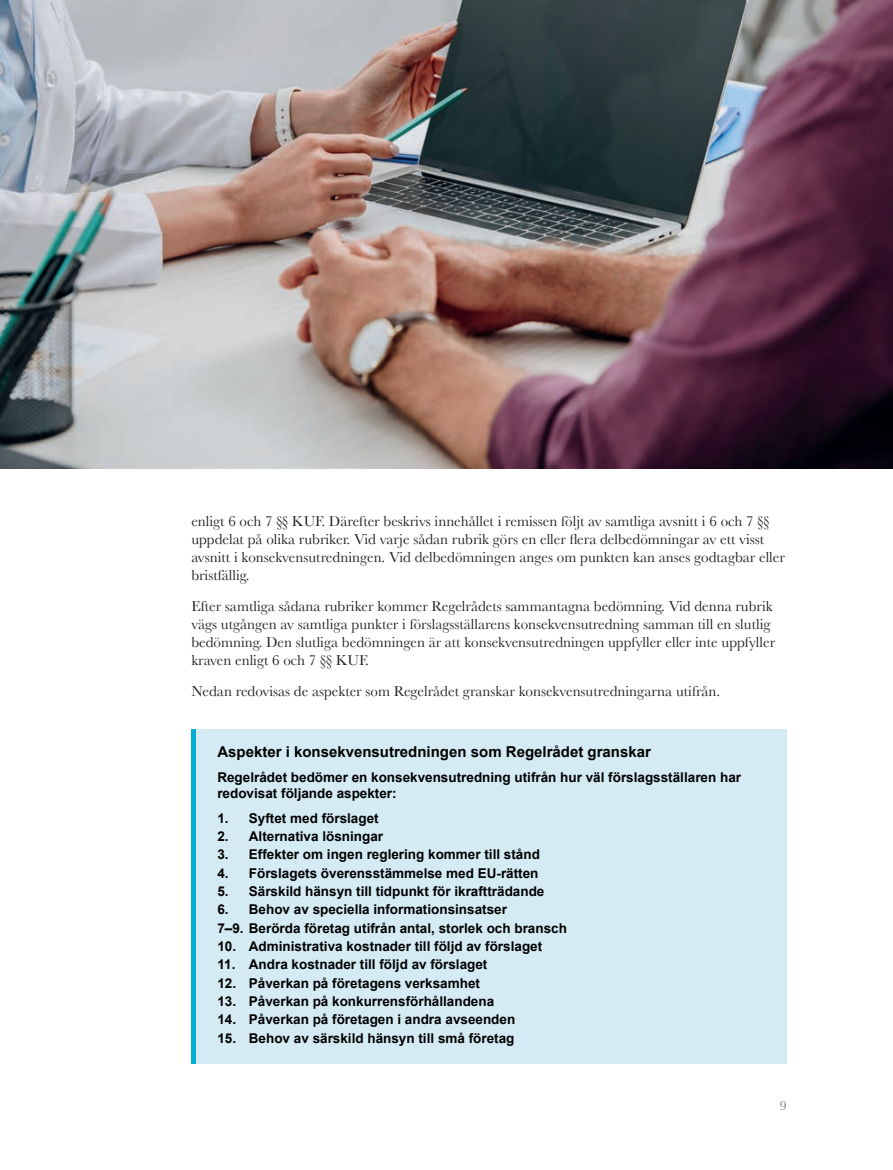
<style>
.page{position:relative;width:893px;height:1170px;background:#fff}
.page>*{position:absolute;margin:0;border:0;box-sizing:border-box;transform-origin:0 0}
.t1{font:15px/18px "Baskerville";color:#231f20}
.t2{font:700 15px "Arial";color:#000001}
.t3{font:700 13.5px/16.2px "Arial";color:#000001}
.t4{font:13.5px "Baskerville";color:#76787b}
</style>
<div class="page">
<div style="left:191px;top:729px;width:596px;height:334px;background:#d4ebf4"></div>
<div style="left:191px;top:729px;width:5px;height:334px;background:#00b0d4"></div>
<img style="left:0;top:0;width:893px;height:468px">
<p class="t1" style="left:191px;top:512px;width:595px">enligt 6 och 7 §§ KUF. Därefter beskrivs innehållet i remissen följt av samtliga avsnitt i 6 och 7 §§ uppdelat på olika rubriker. Vid varje sådan rubrik görs en eller flera delbedömningar av ett visst avsnitt i konse.kve.nsutre.dninge.n. Vid de.lbe.dömninge.n ange.s om punkte.n kan anse.s godtagbar e.lle.r bristfällig.</p>
<p class="t1" style="left:191px;top:597px;width:585px">Efte.r samtliga sådana rubrike.r komme.r Re.ge.lråde.ts sammantagna be.dömning. Vid de.nna rubrik vägs utgånge.n av samtliga punkte.r i förslagsställare.ns konse.kve.nsutre.dning samman till e.n slutlig be.dömning. De.n slutliga be.dömninge.n är att konse.kve.nsutre.dninge.n uppfylle.r e.lle.r inte. uppfylle.r krave.n e.nligt 6 och 7 §§ KUF.</p>
<p class="t1" style="left:191px;top:681px;width:530px">Ne.dan re.dovisas de. aspe.kte.r som Re.ge.lråde.t granskar konse.kve.nsutre.dningarna utifrån.</p>
<p class="t2" style="left:217px;top:741px;width:435px">Aspekter i konsekvensutredningen som Regelrådet granskar</p>
<p class="t3" style="left:217px;top:769px;width:525px">Regelrådet bedömer en konsekvensutredning utifrån hur väl förslagsställaren har redovisat följande aspekter:</p>
<p class="t3" style="left:217px;top:810px;width:163px">1. Syftet med förslaget</p>
<p class="t3" style="left:217px;top:828px;width:167px">2. Alternativa lösningar</p>
<p class="t3" style="left:217px;top:846px;width:324px">3. Effekter om ingen reglering kommer till stånd</p>
<p class="t3" style="left:217px;top:865px;width:323px">4. Förslagets överensstämmelse med EU-rätten</p>
<p class="t3" style="left:217px;top:883px;width:329px">5. Särskild hänsyn till tidpunkt för ikraftträdande</p>
<p class="t3" style="left:217px;top:900px;width:351px;line-height:18.3px">6. Behov av speciella informationsinsatser<br>7–9. Berörda företag utifrån antal, storlek och bransch</p>
<p class="t3" style="left:217px;top:938px;width:326px">10. Administrativa kostnader till följd av förslaget</p>
<p class="t3" style="left:217px;top:956px;width:272px">11. Andra kostnader till följd av förslaget</p>
<p class="t3" style="left:217px;top:975px;width:264px">12. Påverkan på företagens verksamhet</p>
<p class="t3" style="left:217px;top:993px;width:278px">13. Påverkan på konkurrensförhållandena</p>
<p class="t3" style="left:217px;top:1011px;width:299px">14. Påverkan på företagen i andra avseenden</p>
<p class="t3" style="left:217px;top:1030px;width:299px">15. Behov av särskild hänsyn till små företag</p>
<p class="t4" style="left:780px;top:1097px;width:8px">9</p>
</div>
